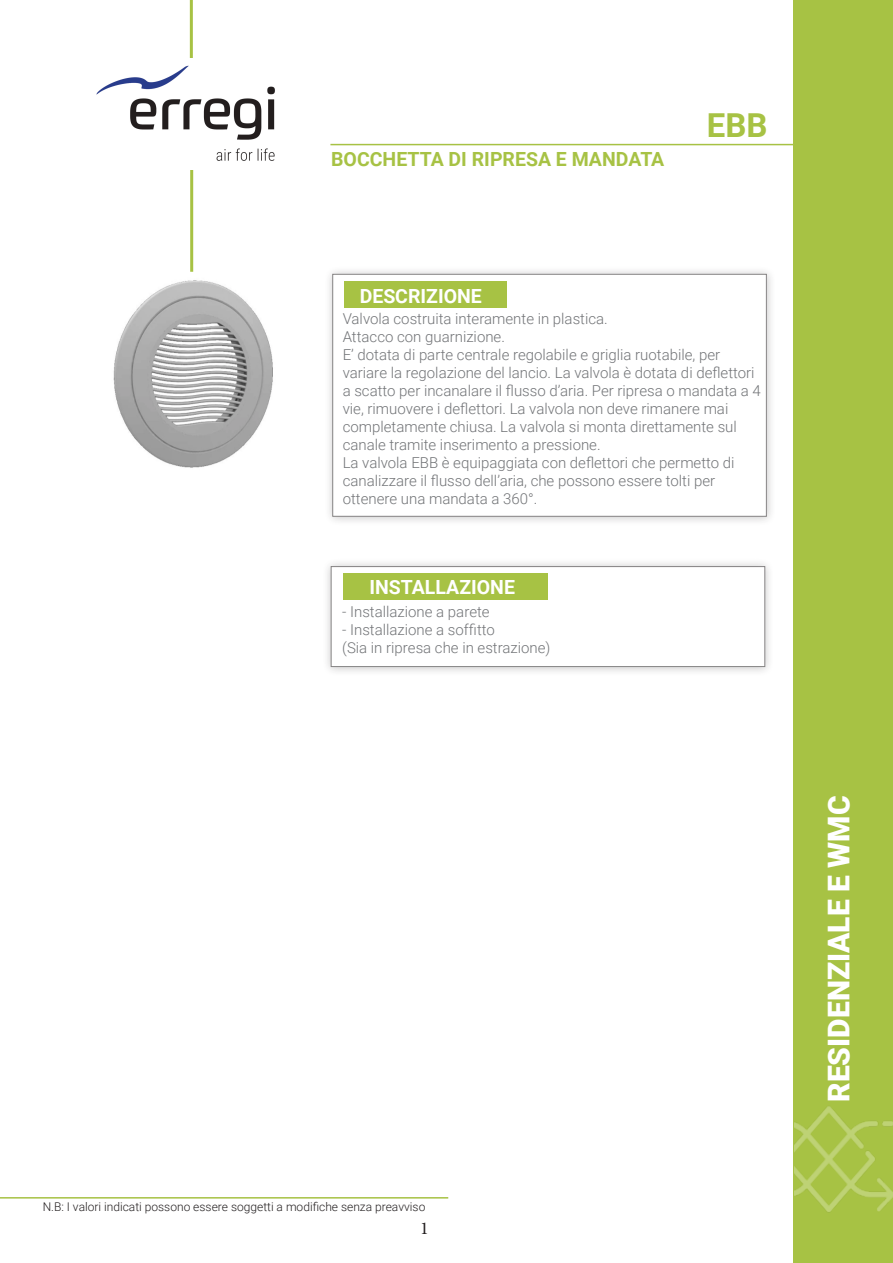
<style>
.page{position:relative;width:893px;height:1263px;background:#fff}
.page>*{position:absolute;margin:0;border:0;box-sizing:border-box;transform-origin:0 0}
.t1{font:700 33px "Roboto";color:#a7c244}
.t2{font:900 30px "Roboto";color:#fff}
.t3{font:700 19.5px "Roboto";color:#a7c244}
.t4{font:700 19.5px "Roboto";color:#fff}
.t5{font:18px "Minion Pro";color:#231f20}
.t6{font:300 15px/18px "Roboto";color:#727477}
.t7{font:300 12px "Roboto";color:#231f20}
</style>
<div class="page">
<div style="left:324px;top:265px;width:452px;height:261px;background:#231f20;opacity:.46"></div>
<div style="left:333px;top:274px;width:433px;height:242px;background:#fff"></div>
<div style="left:794px;top:0;width:99px;height:1263px;background:#a7c244"></div>
<hr style="left:330px;top:144px;width:483px;height:1px;background:#a7c244">
<hr style="left:190px;top:0;width:3px;height:58px;background:#a7c244">
<div style="left:344px;top:281px;width:162px;height:26px;background:#a7c244"></div>
<hr style="left:190px;top:169px;width:3px;height:103px;background:#a7c244">
<img style="left:113px;top:280px;width:160px;height:188px">
<img style="left:96px;top:65px;width:179px;height:105px">
<hr style="left:0;top:1197px;width:448px;height:1px;background:#a7c244">
<img style="left:794px;top:1106px;width:99px;height:106px">
<div style="left:322px;top:558px;width:453px;height:118px;background:#231f20;opacity:.46"></div>
<div style="left:331px;top:567px;width:434px;height:99px;background:#fff"></div>
<div style="left:344px;top:574px;width:204px;height:26px;background:#a7c244"></div>
<p class="t3" style="left:331px;top:145px;width:335px">BOCCHETTA DI RIPRESA E MANDATA</p>
<p class="t1" style="left:707px;top:102px;width:62px">EBB</p>
<p class="t4" style="left:360px;top:282px;width:124px">DESCRIZIONE</p>
<p class="t6" style="left:343px;top:309px;width:267px">Valvola costruita interamente in plastica.</p>
<p class="t6" style="left:343px;top:327px;width:164px">Attacco con guarnizione.</p>
<p class="t6" style="left:343px;top:345px;width:420px">E’ dotata di parte centrale regolabile e griglia ruotabile, per variare la regolazione del lancio. La valvola è dotata di deflettori a scatto per incanalare il flusso d’aria. Per ripresa o mandata a 4 vie, rimuovere i deflettori. La valvola non deve rimanere mai</p>
<p class="t6" style="left:343px;top:417px;width:396px">completamente chiusa. La valvola si monta direttamente sul canale tramite inserimento a pressione.</p>
<p class="t6" style="left:343px;top:453px;width:393px">La valvola EBB è equipaggiata con deflettori che permetto di</p>
<p class="t6" style="left:343px;top:471px;width:374px">canalizzare il flusso dell’aria, che possono essere tolti per</p>
<p class="t6" style="left:343px;top:489px;width:196px">ottenere una mandata a 360°.</p>
<p class="t4" style="left:369px;top:573px;width:147px">INSTALLAZIONE</p>
<p class="t6" style="left:342px;top:602px;width:149px">- Installazione a parete</p>
<p class="t6" style="left:342px;top:620px;width:154px">- Installazione a soffitto</p>
<p class="t6" style="left:342px;top:638px;width:210px">(Sia in ripresa che in estrazione)</p>
<p class="t7" style="left:43px;top:1198px;width:384px">N.B: I valori indicati possono essere soggetti a modifiche senza preavviso</p>
<p class="t5" style="left:420px;top:1216px;width:10px">1</p>
<p class="t2" style="left:818px;top:1102px;width:308px;rotate:-90deg">RESIDENZIALE E WMC</p>
</div>
